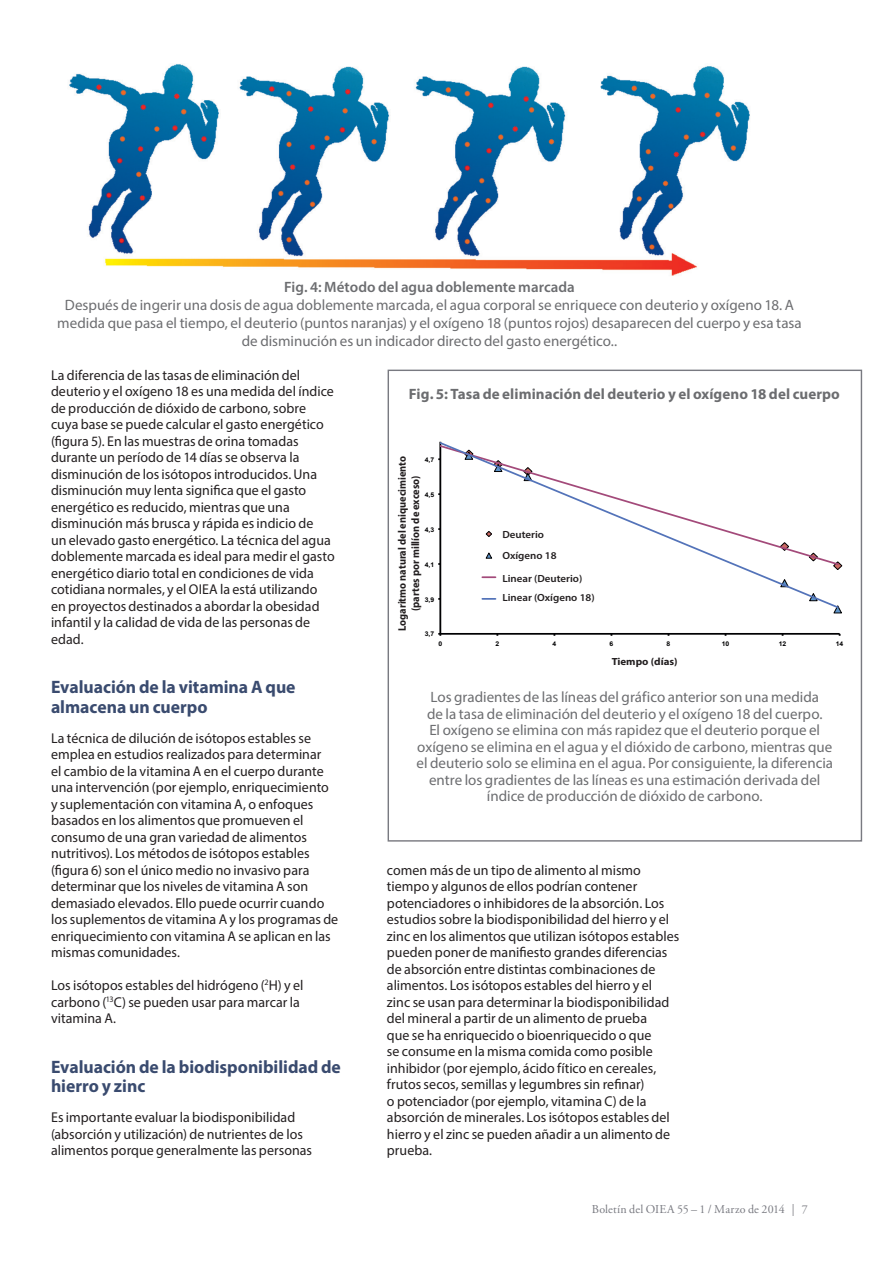
<style>
.page{position:relative;width:893px;height:1263px;background:#fff}
.page>*{position:absolute;margin:0;border:0;box-sizing:border-box;transform-origin:0 0}
.t1{font:700 18px/19.5px "Myriad Pro";color:#3a4b6f}
.t2{font:15px/16.5px "Myriad Pro";color:#6c6d70;text-align:center}
.t3{font:700 15px "Myriad Pro";letter-spacing:.005em;color:#6c6d70}
.t4{font:14.25px/16.5px "Myriad Pro";color:#231f20}
.t5{font:12px "Adobe Garamond Pro";letter-spacing:.015em;color:#797a81}
.t6{font:700 10.95px/13px "Myriad Pro";color:#231f20;text-align:center;scale:.95 1}
.t7{font:600 10.35px/20.9px "Myriad Pro";color:#231f20;scale:1.05 1}
.t8{font:700 10.35px "Myriad Pro";color:#231f20;scale:1.05 1}
.t9{font:700 6.45px "Arial";color:#000002;scale:1.05 1}
.s1{font-weight:600}
</style>
<div class="page">
<img style="left:69px;top:64px;width:681px;height:212px">
<hr style="left:439px;top:442px;width:2px;height:192px;background:#000002">
<hr style="left:440px;top:633px;width:400px;height:2px;background:#000002">
<svg style="left:440px;top:442px;width:400px;height:168px"></svg>
<svg style="left:485px;top:530px;width:8px;height:8px"></svg>
<svg style="left:485px;top:552px;width:8px;height:7px"></svg>
<svg style="left:482px;top:576px;width:13px;height:2px"></svg>
<svg style="left:482px;top:598px;width:13px;height:2px"></svg>
<p class="t2" style="left:57px;top:278px;width:746px;line-height:18px"><span class="s1">Fig. 4: Método del agua doblemente marcada<br></span>Después de ingerir una dosis de agua doblemente marcada, el agua corporal se enriquece con deuterio y oxígeno 18. A medida que pasa el tiempo, el deuterio (puntos naranjas) y el oxígeno 18 (puntos rojos) desaparecen del cuerpo y esa tasa de disminución es un indicador directo del gasto energético..</p>
<p class="t4" style="left:51px;top:366px;width:285px">La diferencia de las tasas de eliminación del deuterio y el oxígeno 18 es una medida del índice de producción de dióxido de carbono, sobre cuya base se puede calcular el gasto energético (figura 5). En las muestras de orina tomadas durante un período de 14 días se observa la disminución de los isótopos introducidos. Una disminución muy lenta significa que el gasto energético es reducido, mientras que una disminución más brusca y rápida es indicio de<br>un elevado gasto energético. La técnica del agua doblemente marcada es ideal para medir el gasto energético diario total en condiciones de vida cotidiana normales, y el OIEA la está utilizando en proyectos destinados a abordar la obesidad infantil y la calidad de vida de las personas de edad.</p>
<p class="t1" style="left:51px;top:677px;width:246px">Evaluación de la vitamina A que almacena un cuerpo</p>
<p class="t4" style="left:51px;top:729px;width:289px">La técnica de dilución de isótopos estables se emplea en estudios realizados para determinar<br>el cambio de la vitamina A en el cuerpo durante una intervención (por ejemplo, enriquecimiento y suplementación con vitamina A, o enfoques basados en los alimentos que promueven el consumo de una gran variedad de alimentos nutritivos). Los métodos de isótopos estables (figura 6) son el único medio no invasivo para determinar que los niveles de vitamina A son demasiado elevados. Ello puede ocurrir cuando los suplementos de vitamina A y los programas de enriquecimiento con vitamina A se aplican en las mismas comunidades.</p>
<p class="t4" style="left:51px;top:977px;width:254px">Los isótopos estables del hidrógeno (<sup>2</sup>H) y el carbono (<sup>13</sup>C) se pueden usar para marcar la vitamina A.</p>
<p class="t1" style="left:51px;top:1056px;width:291px">Evaluación de la biodisponibilidad de hierro y zinc</p>
<p class="t4" style="left:51px;top:1109px;width:263px">Es importante evaluar la biodisponibilidad (absorción y utilización) de nutrientes de los alimentos porque generalmente las personas</p>
<p class="t3" style="left:409px;top:384px;width:433px">Fig. 5: Tasa de eliminación del deuterio y el oxígeno 18 del cuerpo</p>
<p class="t6" style="left:395px;top:631px;width:186px;rotate:-90deg">Logaritmo natural del eniquecimiento (partes por millíon de exceso)</p>
<p class="t9" style="left:425px;top:455px;width:11px">4,7</p>
<p class="t9" style="left:425px;top:490px;width:11px">4,5</p>
<p class="t9" style="left:425px;top:525px;width:11px">4,3</p>
<p class="t9" style="left:425px;top:560px;width:11px">4,1</p>
<p class="t9" style="left:425px;top:595px;width:11px">3,9</p>
<p class="t9" style="left:425px;top:630px;width:11px">3,7</p>
<p class="t7" style="left:502px;top:524px;width:53px">Deuterio<br>Oxígeno 18</p>
<p class="t7" style="left:502px;top:568px;width:89px;line-height:19.2px">Linear (Deuterio)<br>Linear (Oxígeno 18)</p>
<p class="t9" style="left:438px;top:640px;width:5px">0</p>
<p class="t9" style="left:495px;top:640px;width:5px">2</p>
<p class="t9" style="left:552px;top:640px;width:5px">4</p>
<p class="t9" style="left:610px;top:640px;width:5px">6</p>
<p class="t9" style="left:667px;top:640px;width:5px">8</p>
<p class="t9" style="left:722px;top:640px;width:9px">10</p>
<p class="t9" style="left:779px;top:640px;width:9px">12</p>
<p class="t9" style="left:836px;top:640px;width:9px">14</p>
<p class="t8" style="left:612px;top:655px;width:64px">Tiempo (días)</p>
<p class="t2" style="left:416px;top:689px;width:418px">Los gradientes de las líneas del gráfico anterior son una medida<br>de la tasa de eliminación del deuterio y el oxígeno 18 del cuerpo.<br>El oxígeno se elimina con más rapidez que el deuterio porque el oxígeno se elimina en el agua y el dióxido de carbono, mientras que el deuterio solo se elimina en el agua. Por consiguiente, la diferencia entre los gradientes de las líneas es una estimación derivada del índice de producción de dióxido de carbono.</p>
<p class="t4" style="left:387px;top:861px;width:294px">comen más de un tipo de alimento al mismo tiempo y algunos de ellos podrían contener potenciadores o inhibidores de la absorción. Los estudios sobre la biodisponibilidad del hierro y el zinc en los alimentos que utilizan isótopos estables pueden poner de manifiesto grandes diferencias de absorción entre distintas combinaciones de alimentos. Los isótopos estables del hierro y el<br>zinc se usan para determinar la biodisponibilidad del mineral a partir de un alimento de prueba<br>que se ha enriquecido o bioenriquecido o que<br>se consume en la misma comida como posible inhibidor (por ejemplo, ácido fítico en cereales, frutos secos, semillas y legumbres sin refinar)<br>o potenciador (por ejemplo, vitamina C) de la absorción de minerales. Los isótopos estables del hierro y el zinc se pueden añadir a un alimento de prueba.</p>
<p class="t5" style="left:592px;top:1201px;width:218px">Boletín del OIEA 55 – 1 / Marzo de 2014 | 7</p>
</div>
